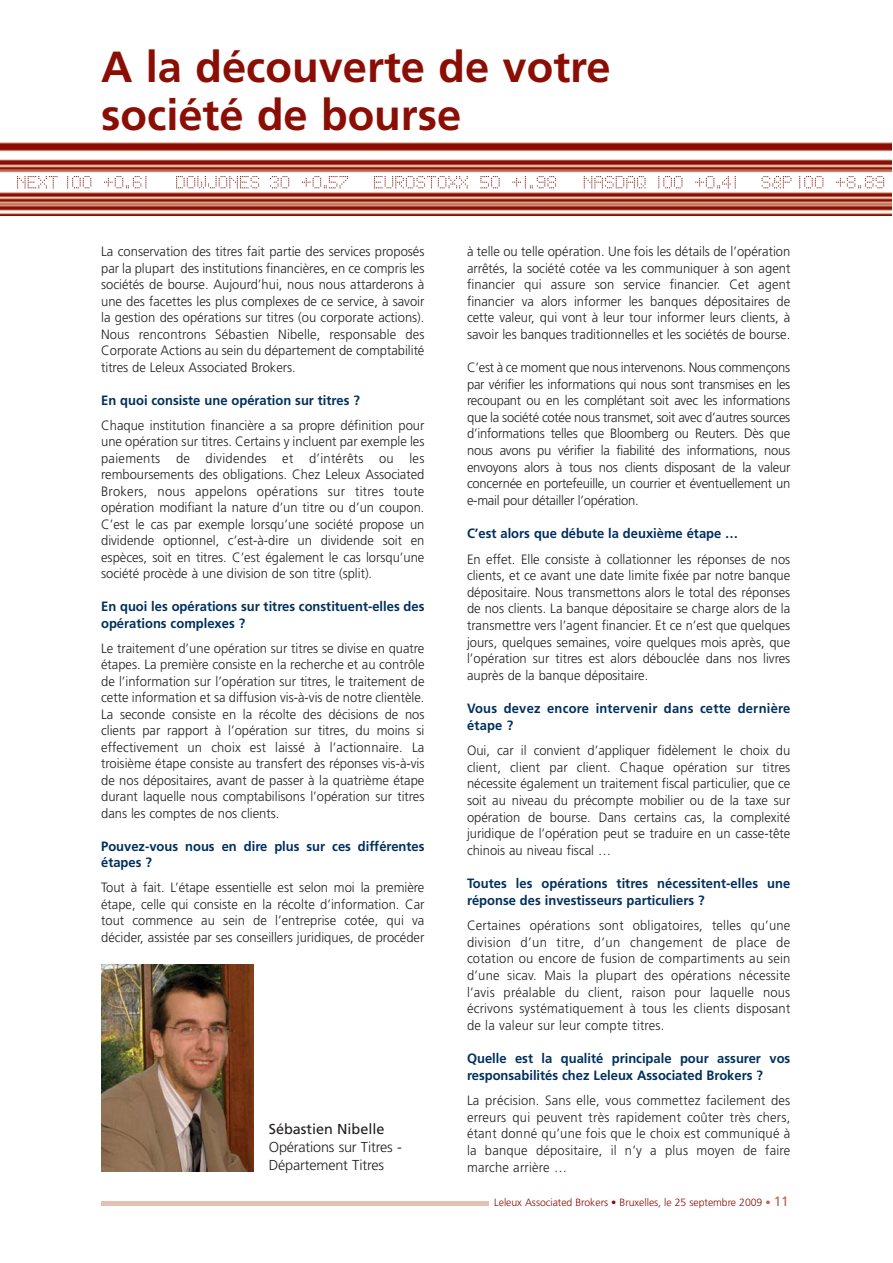
<style>
.page{position:relative;width:893px;height:1263px;background:#fff}
.page>*{position:absolute;margin:0;border:0;box-sizing:border-box;transform-origin:0 0}
.t1{font:700 43.5px/48px "Frutiger";color:#8b0e04}
.t2{font:300 14.4px/18px "Frutiger";letter-spacing:-.01em;color:#231f20}
.t3{font:14.4px "Frutiger";color:#231f20}
.t4{font:300 13.5px/16.5px "Frutiger";color:#231f20;text-align:justify;scale:.96 1}
.t5{font:700 13.5px/16.6px "Frutiger";color:#00305e;scale:.96 1}
.t6{font:300 10.5px "Frutiger";letter-spacing:-.005em;color:#8b0e04}
.s1{color:#b6644b}
.s2{font-weight:400;font-size:13.5px;color:#b6644b}
</style>
<div class="page">
<hr style="left:101px;top:1201px;width:689px;height:4px;background:#e4c1b1">
<div style="left:489px;top:1194px;width:301px;height:24px;background:#fff"></div>
<img style="left:0;top:143px;width:891px;height:72px">
<svg style="left:17px;top:176px;width:41px;height:12px"></svg>
<svg style="left:67px;top:176px;width:24px;height:12px"></svg>
<svg style="left:104px;top:176px;width:42px;height:12px"></svg>
<svg style="left:176px;top:176px;width:83px;height:12px"></svg>
<svg style="left:270px;top:176px;width:19px;height:12px"></svg>
<svg style="left:302px;top:176px;width:46px;height:12px"></svg>
<svg style="left:374px;top:176px;width:94px;height:12px"></svg>
<svg style="left:480px;top:176px;width:19px;height:12px"></svg>
<svg style="left:512px;top:176px;width:44px;height:12px"></svg>
<svg style="left:583px;top:176px;width:62px;height:12px"></svg>
<svg style="left:658px;top:176px;width:24px;height:12px"></svg>
<svg style="left:695px;top:176px;width:40px;height:12px"></svg>
<svg style="left:761px;top:176px;width:30px;height:12px"></svg>
<svg style="left:799px;top:176px;width:24px;height:12px"></svg>
<svg style="left:836px;top:176px;width:48px;height:12px"></svg>
<img style="left:101px;top:965px;width:153px;height:207px">
<h1 class="t1" style="left:101px;top:46px;width:511px">A la découverte de votre société de bourse</h1>
<p class="t4" style="left:101px;top:244px;width:338px">La conservation des titres fait partie des services proposés par la plupart des institutions financières, en ce compris les sociétés de bourse. Aujourd’hui, nous nous attarderons à une des facettes les plus complexes de ce service, à savoir la gestion des opérations sur titres (ou corporate actions).<br>Nous rencontrons Sébastien Nibelle, responsable des Corporate Actions au sein du département de comptabilité titres de Leleux Associated Brokers.</p>
<p class="t5" style="left:101px;top:393px;width:271px">En quoi consiste une opération sur titres ?</p>
<p class="t4" style="left:101px;top:418px;width:338px">Chaque institution financière a sa propre définition pour une opération sur titres. Certains y incluent par exemple les paiements de dividendes et d’intérêts ou les remboursements des obligations. Chez Leleux Associated Brokers, nous appelons opérations sur titres toute opération modifiant la nature d’un titre ou d’un coupon.<br>C’est le cas par exemple lorsqu’une société propose un dividende optionnel, c’est-à-dire un dividende soit en espèces, soit en titres. C’est également le cas lorsqu’une société procède à une division de son titre (split).</p>
<p class="t5" style="left:101px;top:599px;width:338px">En quoi les opérations sur titres constituent-elles des opérations complexes ?</p>
<p class="t4" style="left:101px;top:641px;width:338px">Le traitement d’une opération sur titres se divise en quatre étapes. La première consiste en la recherche et au contrôle de l’information sur l’opération sur titres, le traitement de cette information et sa diffusion vis-à-vis de notre clientèle.<br>La seconde consiste en la récolte des décisions de nos clients par rapport à l’opération sur titres, du moins si effectivement un choix est laissé à l’actionnaire. La troisième étape consiste au transfert des réponses vis-à-vis de nos dépositaires, avant de passer à la quatrième étape durant laquelle nous comptabilisons l’opération sur titres dans les comptes de nos clients.</p>
<p class="t5" style="left:101px;top:839px;width:338px">Pouvez-vous nous en dire plus sur ces différentes étapes ?</p>
<p class="t4" style="left:101px;top:880px;width:338px">Tout à fait. L’étape essentielle est selon moi la première étape, celle qui consiste en la récolte d’information. Car tout commence au sein de l’entreprise cotée, qui va décider, assistée par ses conseillers juridiques, de procéder</p>
<p class="t3" style="left:269px;top:1123px;width:117px">Sébastien Nibelle</p>
<p class="t2" style="left:269px;top:1139px;width:134px">Opérations sur Titres -<br>Département Titres</p>
<p class="t4" style="left:467px;top:244px;width:338px">à telle ou telle opération. Une fois les détails de l’opération arrêtés, la société cotée va les communiquer à son agent financier qui assure son service financier. Cet agent financier va alors informer les banques dépositaires de cette valeur, qui vont à leur tour informer leurs clients, à savoir les banques traditionnelles et les sociétés de bourse.</p>
<p class="t4" style="left:467px;top:360px;width:338px">C’est à ce moment que nous intervenons. Nous commençons par vérifier les informations qui nous sont transmises en les recoupant ou en les complétant soit avec les informations que la société cotée nous transmet, soit avec d’autres sources d’informations telles que Bloomberg ou Reuters. Dès que nous avons pu vérifier la fiabilité des informations, nous envoyons alors à tous nos clients disposant de la valeur concernée en portefeuille, un courrier et éventuellement un e-mail pour détailler l’opération.</p>
<p class="t5" style="left:467px;top:526px;width:284px">C’est alors que débute la deuxième étape …</p>
<p class="t4" style="left:467px;top:552px;width:338px">En effet. Elle consiste à collationner les réponses de nos clients, et ce avant une date limite fixée par notre banque dépositaire. Nous transmettons alors le total des réponses de nos clients. La banque dépositaire se charge alors de la transmettre vers l’agent financier. Et ce n’est que quelques jours, quelques semaines, voire quelques mois après, que l’opération sur titres est alors débouclée dans nos livres auprès de la banque dépositaire.</p>
<p class="t5" style="left:467px;top:701px;width:338px">Vous devez encore intervenir dans cette dernière étape ?</p>
<p class="t4" style="left:467px;top:743px;width:338px">Oui, car il convient d’appliquer fidèlement le choix du client, client par client. Chaque opération sur titres nécessite également un traitement fiscal particulier, que ce soit au niveau du précompte mobilier ou de la taxe sur opération de bourse. Dans certains cas, la complexité juridique de l’opération peut se traduire en un casse-tête chinois au niveau fiscal …</p>
<p class="t5" style="left:467px;top:876px;width:338px">Toutes les opérations titres nécessitent-elles une réponse des investisseurs particuliers ?</p>
<p class="t4" style="left:467px;top:918px;width:338px">Certaines opérations sont obligatoires, telles qu’une division d’un titre, d’un changement de place de cotation ou encore de fusion de compartiments au sein d’une sicav. Mais la plupart des opérations nécessite l’avis préalable du client, raison pour laquelle nous écrivons systématiquement à tous les clients disposant de la valeur sur leur compte titres.</p>
<p class="t5" style="left:467px;top:1051px;width:338px">Quelle est la qualité principale pour assurer vos responsabilités chez Leleux Associated Brokers ?</p>
<p class="t4" style="left:467px;top:1093px;width:338px">La précision. Sans elle, vous commettez facilement des erreurs qui peuvent très rapidement coûter très chers, étant donné qu’une fois que le choix est communiqué à la banque dépositaire, il n’y a plus moyen de faire marche arrière …</p>
<p class="t6" style="left:494px;top:1198px;width:296px">Leleux Associated Brokers • Bruxelles, le 25 septembre 2009 <span class="s1">•</span> <span class="s2">11</span></p>
</div>
